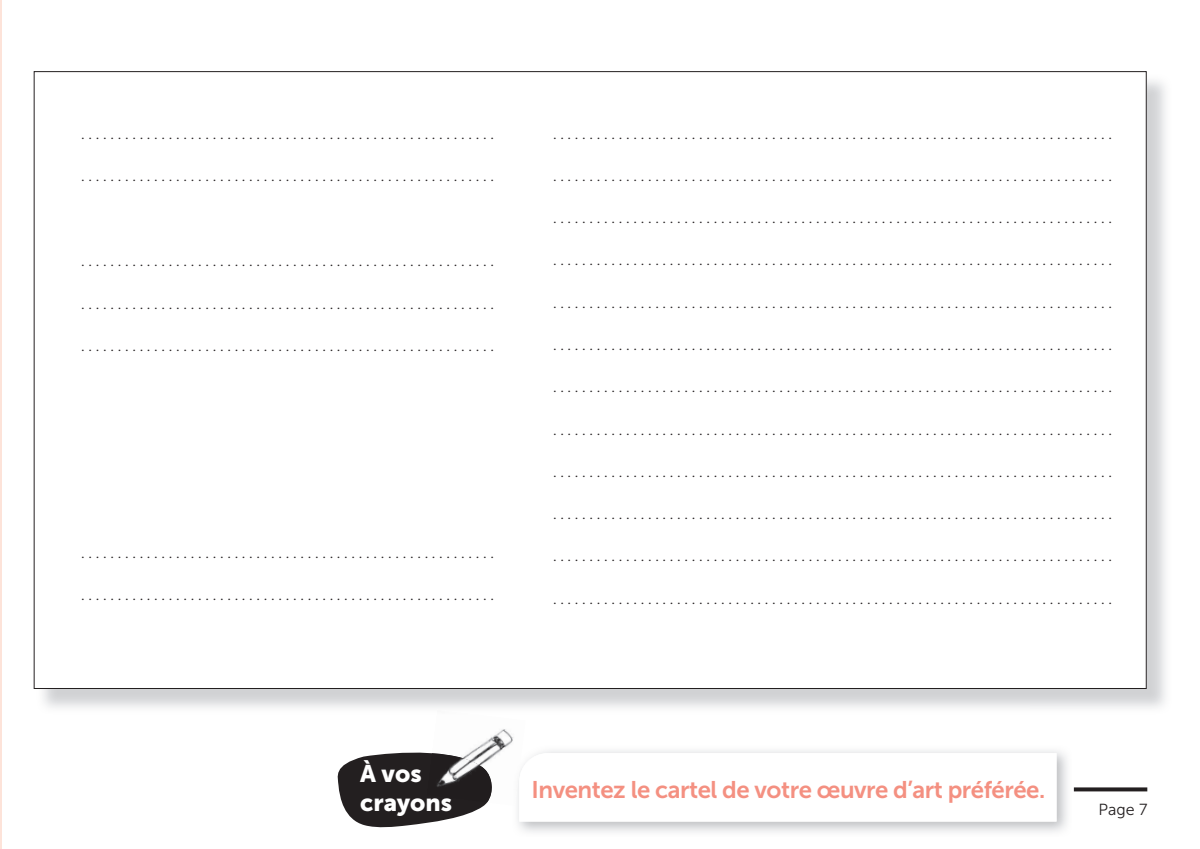
<style>
.page{position:relative;width:1200px;height:849px;background:#fff}
.page>*{position:absolute;margin:0;border:0;box-sizing:border-box;transform-origin:0 0}
.t1{font:24px "Museo Sans 700";letter-spacing:-.02em;color:#f49081}
.t2{font:24px/28.8px "Museo Sans 900";color:#fff}
.t3{font:16px "Museo Sans 300";color:#231f20}
.t4{font:15.8px "Futura PT";color:#231f20}
</style>
<div class="page">
<hr style="left:0;top:0;width:1px;height:848px;background:#fde3d9">
<img style="left:36px;top:74px;width:1130px;height:634px">
<div style="left:34px;top:72px;width:1111px;height:616px;background:#fff"></div>
<svg style="left:1073px;top:787px;width:73px;height:4px"></svg>
<img style="left:517px;top:750px;width:550px;height:82px">
<svg style="left:519px;top:752px;width:537px;height:69px"></svg>
<svg style="left:337px;top:752px;width:148px;height:76px"></svg>
<img style="left:432px;top:729px;width:93px;height:76px">
<img style="left:512px;top:745px;width:10px;height:60px">
<img style="left:426px;top:752px;width:68px;height:49px">
<p class="t4" style="left:81px;top:124px;width:414px">. . . . . . . . . . . . . . . . . . . . . . . . . . . . . . . . . . . . . . . . . . . . . . . . . . . . . . . . .</p>
<p class="t4" style="left:553px;top:124px;width:560px">. . . . . . . . . . . . . . . . . . . . . . . . . . . . . . . . . . . . . . . . . . . . . . . . . . . . . . . . . . . . . . . . . . . . . . . . . . . . .</p>
<p class="t4" style="left:81px;top:166px;width:414px">. . . . . . . . . . . . . . . . . . . . . . . . . . . . . . . . . . . . . . . . . . . . . . . . . . . . . . . . .</p>
<p class="t4" style="left:553px;top:166px;width:560px">. . . . . . . . . . . . . . . . . . . . . . . . . . . . . . . . . . . . . . . . . . . . . . . . . . . . . . . . . . . . . . . . . . . . . . . . . . . . .</p>
<p class="t4" style="left:553px;top:208px;width:560px">. . . . . . . . . . . . . . . . . . . . . . . . . . . . . . . . . . . . . . . . . . . . . . . . . . . . . . . . . . . . . . . . . . . . . . . . . . . . .</p>
<p class="t4" style="left:81px;top:251px;width:414px">. . . . . . . . . . . . . . . . . . . . . . . . . . . . . . . . . . . . . . . . . . . . . . . . . . . . . . . . .</p>
<p class="t4" style="left:553px;top:250px;width:560px">. . . . . . . . . . . . . . . . . . . . . . . . . . . . . . . . . . . . . . . . . . . . . . . . . . . . . . . . . . . . . . . . . . . . . . . . . . . . .</p>
<p class="t4" style="left:81px;top:294px;width:414px">. . . . . . . . . . . . . . . . . . . . . . . . . . . . . . . . . . . . . . . . . . . . . . . . . . . . . . . . .</p>
<p class="t4" style="left:553px;top:293px;width:560px">. . . . . . . . . . . . . . . . . . . . . . . . . . . . . . . . . . . . . . . . . . . . . . . . . . . . . . . . . . . . . . . . . . . . . . . . . . . . .</p>
<p class="t4" style="left:81px;top:336px;width:414px">. . . . . . . . . . . . . . . . . . . . . . . . . . . . . . . . . . . . . . . . . . . . . . . . . . . . . . . . .</p>
<p class="t4" style="left:553px;top:335px;width:560px">. . . . . . . . . . . . . . . . . . . . . . . . . . . . . . . . . . . . . . . . . . . . . . . . . . . . . . . . . . . . . . . . . . . . . . . . . . . . .</p>
<p class="t4" style="left:553px;top:377px;width:560px">. . . . . . . . . . . . . . . . . . . . . . . . . . . . . . . . . . . . . . . . . . . . . . . . . . . . . . . . . . . . . . . . . . . . . . . . . . . . .</p>
<p class="t4" style="left:553px;top:419px;width:560px">. . . . . . . . . . . . . . . . . . . . . . . . . . . . . . . . . . . . . . . . . . . . . . . . . . . . . . . . . . . . . . . . . . . . . . . . . . . . .</p>
<p class="t4" style="left:553px;top:462px;width:560px">. . . . . . . . . . . . . . . . . . . . . . . . . . . . . . . . . . . . . . . . . . . . . . . . . . . . . . . . . . . . . . . . . . . . . . . . . . . . .</p>
<p class="t4" style="left:553px;top:504px;width:560px">. . . . . . . . . . . . . . . . . . . . . . . . . . . . . . . . . . . . . . . . . . . . . . . . . . . . . . . . . . . . . . . . . . . . . . . . . . . . .</p>
<p class="t4" style="left:81px;top:543px;width:414px">. . . . . . . . . . . . . . . . . . . . . . . . . . . . . . . . . . . . . . . . . . . . . . . . . . . . . . . . .</p>
<p class="t4" style="left:553px;top:546px;width:560px">. . . . . . . . . . . . . . . . . . . . . . . . . . . . . . . . . . . . . . . . . . . . . . . . . . . . . . . . . . . . . . . . . . . . . . . . . . . . .</p>
<p class="t4" style="left:81px;top:585px;width:414px">. . . . . . . . . . . . . . . . . . . . . . . . . . . . . . . . . . . . . . . . . . . . . . . . . . . . . . . . .</p>
<p class="t4" style="left:553px;top:588px;width:560px">. . . . . . . . . . . . . . . . . . . . . . . . . . . . . . . . . . . . . . . . . . . . . . . . . . . . . . . . . . . . . . . . . . . . . . . . . . . . .</p>
<h1 class="t2" style="left:360px;top:758px;width:93px">À vos crayons</h1>
<h1 class="t1" style="left:531px;top:776px;width:515px">Inventez le cartel de votre œuvre d’art préférée.</h1>
<p class="t3" style="left:1098px;top:800px;width:50px">Page 7</p>
</div>
